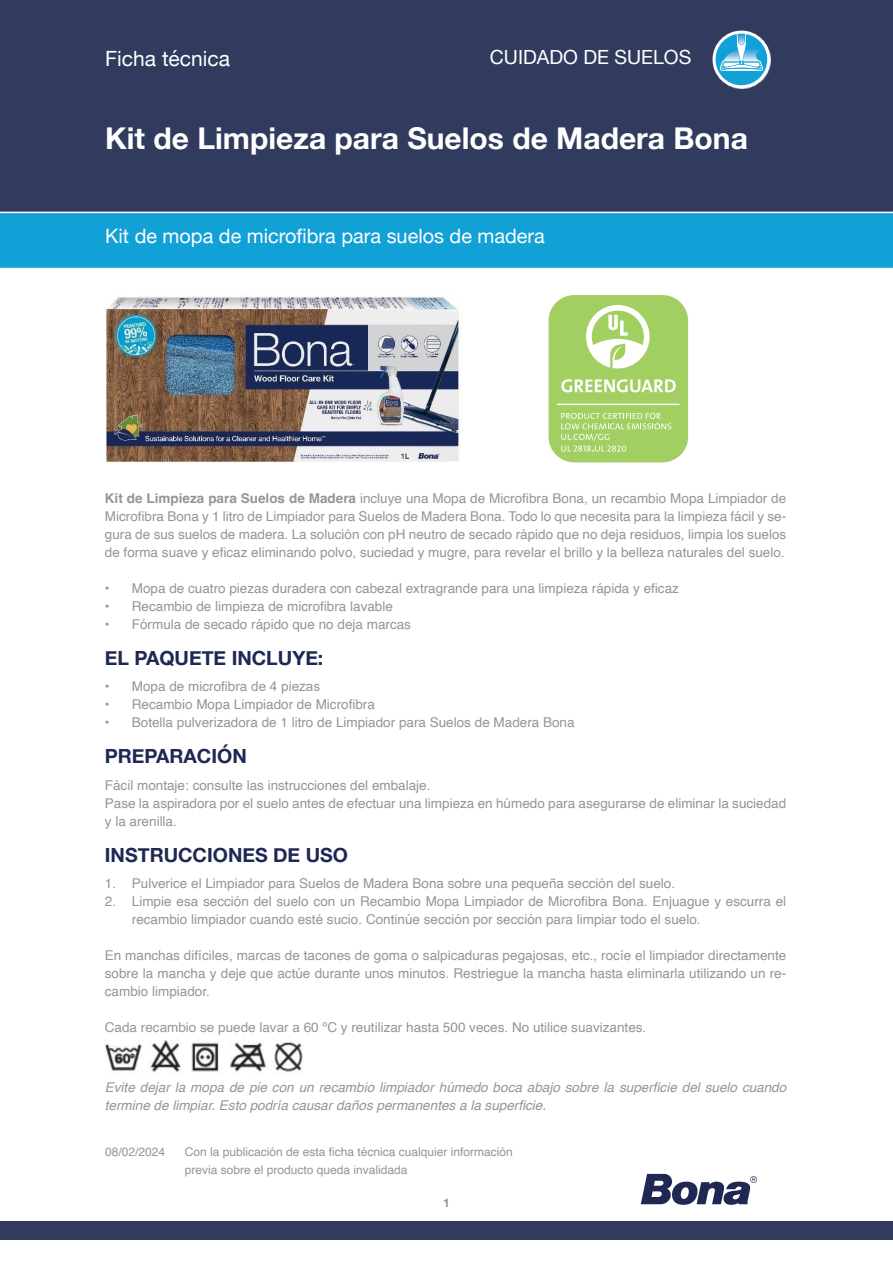
<style>
.page{position:relative;width:893px;height:1263px;background:#fff}
.page>*{position:absolute;margin:0;border:0;box-sizing:border-box;transform-origin:0 0}
.t1{font:700 30px "Helvetica Neue";color:#fff}
.t2{font:21px "Helvetica Neue";color:#fff}
.t3{font:19.8px "Helvetica Neue";color:#fff}
.t4{font:700 19.5px "Helvetica Neue";color:#1e2853}
.t5{font:19.5px "Helvetica Neue";color:#fff}
.t6{font:13.5px/18px "Helvetica";color:#939598;text-align:justify}
.t7{font:italic 13.5px/18px "Helvetica";color:#939598}
.t8{font:12px/18px "Helvetica";color:#939598}
.t9{font:700 12px "Helvetica Neue";color:#939598}
.t10{font:8.85px "Courier";color:#fff}
.s1{font-weight:700}
.s2{font-family:"Arial"}
</style>
<div class="page">
<div style="left:0;top:0;width:893px;height:219px;background:#303b5e"></div>
<div style="left:0;top:212px;width:893px;height:56px;background:#11a1d7"></div>
<svg style="left:641px;top:1174px;width:116px;height:31px"></svg>
<div style="left:0;top:1221px;width:893px;height:19px;background:#303b5e"></div>
<img style="left:713px;top:31px;width:57px;height:57px">
<svg style="left:714px;top:32px;width:55px;height:54px"></svg>
<div style="left:713px;top:31px;width:57px;height:57px;border:3px solid #fff;border-radius:50%"></div>
<img style="left:105px;top:1040px;width:198px;height:32px">
<div style="left:549px;top:295px;width:139px;height:167px;background:#a2cf62;border-radius:26px"></div>
<svg style="left:586px;top:305px;width:64px;height:64px"></svg>
<hr style="left:557px;top:404px;width:123px;height:1px;background:#fff">
<svg style="left:561px;top:379px;width:115px;height:13px"></svg>
<svg style="left:561px;top:413px;width:110px;height:39px"></svg>
<img style="left:105px;top:295px;width:354px;height:167px">
<h2 class="t2" style="left:105px;top:43px;width:126px">Ficha técnica</h2>
<h3 class="t5" style="left:490px;top:43px;width:203px">CUIDADO DE SUELOS</h3>
<h1 class="t1" style="left:105px;top:115px;width:644px">Kit de Limpieza para Suelos de Madera Bona</h1>
<h3 class="t3" style="left:105px;top:222px;width:441px">Kit de mopa de microfibra para suelos de madera</h3>
<p class="t10" style="left:591px;top:442px;width:7px">,</p>
<p class="t6" style="left:105px;top:489px;width:683px"><span class="s1">Kit de Limpieza para Suelos de Madera</span> incluye una Mopa de Microfibra Bona, un recambio Mopa Limpiador de Microfibra Bona y 1 litro de Limpiador para Suelos de Madera Bona. Todo lo que necesita para la limpieza fácil y se&shy;gura de sus suelos de madera. La solución con pH neutro de secado rápido que no deja residuos, limpia los suelos de forma suave y eficaz eliminando polvo, suciedad y mugre, para revelar el brillo y la belleza naturales del suelo.</p>
<p class="t6" style="left:105px;top:579px;width:576px">• Mopa de cuatro piezas duradera con cabezal extragrande para una limpieza rápida y eficaz</p>
<p class="t6" style="left:105px;top:597px;width:290px">• Recambio de limpieza de microfibra lavable</p>
<p class="t6" style="left:105px;top:615px;width:308px">• Fórmula de secado rápido que no deja marcas</p>
<p class="t4" style="left:105px;top:642px;width:220px">EL PAQUETE INCLUYE:</p>
<p class="t6" style="left:105px;top:678px;width:217px">• Mopa de microfibra <span class="s2">de 4 piezas</span></p>
<p class="t6" style="left:105px;top:696px;width:272px">• Recambio Mopa Limpiador de Microfibra</p>
<p class="t6" style="left:105px;top:714px;width:471px">• Botella pulverizadora de 1 litro de Limpiador para Suelos de Madera Bona</p>
<p class="t4" style="left:105px;top:741px;width:143px">PREPARACIÓN</p>
<p class="t6" style="left:105px;top:776px;width:327px">Fácil montaje: consulte las instrucciones del embalaje.</p>
<p class="t6" style="left:105px;top:794px;width:683px">Pase la aspiradora por el suelo antes de efectuar una limpieza en húmedo para asegurarse de eliminar la suciedad y la arenilla.</p>
<p class="t4" style="left:105px;top:839px;width:245px">INSTRUCCIONES DE USO</p>
<p class="t6" style="left:105px;top:875px;width:572px">1. Pulverice el Limpiador para Suelos de Madera Bona sobre una pequeña sección del suelo.</p>
<p class="t6" style="left:132px;top:893px;width:656px;text-indent:-27px">2. Limpie esa sección del suelo con un Recambio Mopa Limpiador de Microfibra Bona. Enjuague y escurra el recambio limpiador cuando esté sucio. Continúe sección por sección para limpiar todo el suelo.</p>
<p class="t6" style="left:105px;top:947px;width:683px">En manchas difíciles, marcas de tacones de goma o salpicaduras pegajosas, etc., rocíe el limpiador directamente sobre la mancha y deje que actúe durante unos minutos. Restriegue la mancha hasta eliminarla utilizando un re&shy;cambio limpiador.</p>
<p class="t6" style="left:105px;top:1019px;width:543px">Cada recambio se puede lavar a 60 ºC y reutilizar hasta 500 veces. No utilice suavizantes.</p>
<p class="t7" style="left:105px;top:1079px;width:683px">Evite dejar la mopa de pie con un recambio limpiador húmedo boca abajo sobre la superficie del suelo cuando termine de limpiar. Esto podría causar daños permanentes a la superficie.</p>
<p class="t8" style="left:105px;top:1143px;width:62px">08/02/2024</p>
<p class="t8" style="left:185px;top:1143px;width:330px">Con la publicación de esta ficha técnica cualquier información previa sobre el producto queda invalidada</p>
<p class="t9" style="left:443px;top:1193px;width:8px">1</p>
</div>
